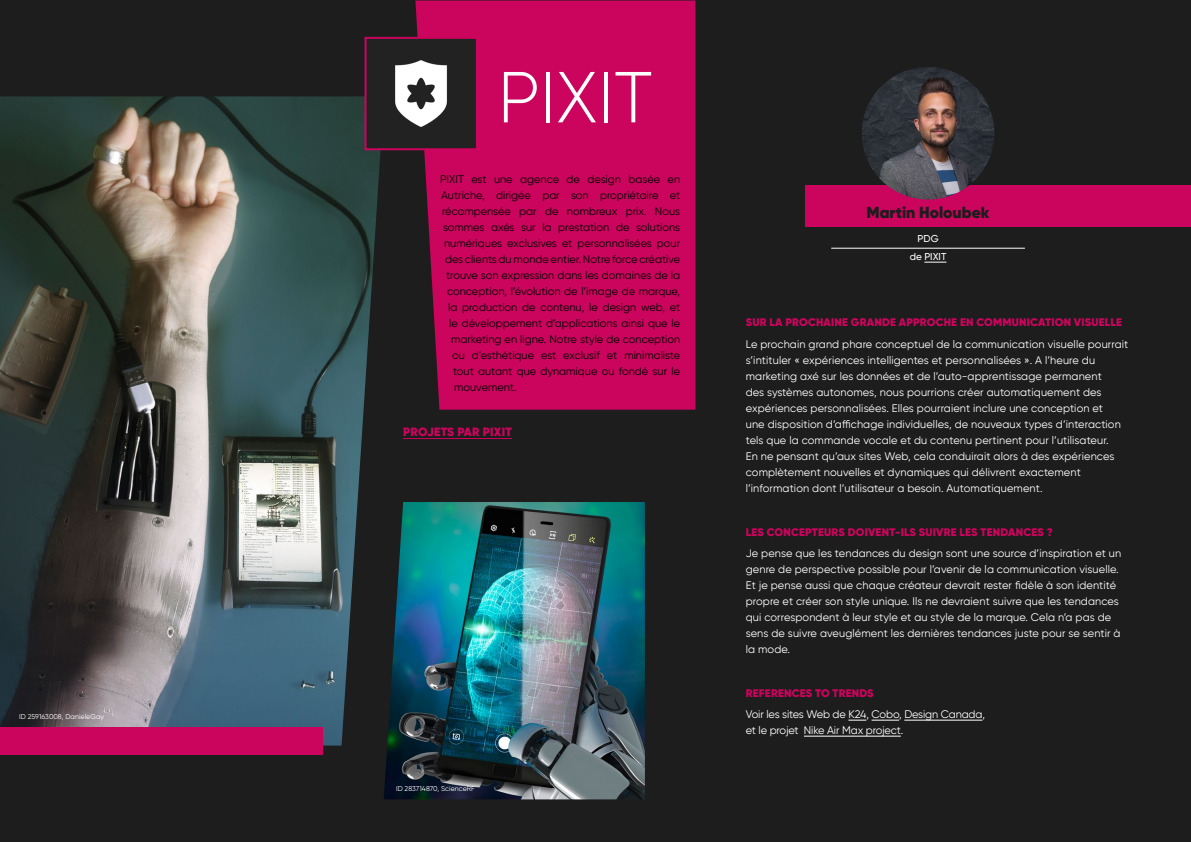
<style>
.page{position:relative;width:1191px;height:842px;background:#1d1d1d}
.page>*{position:absolute;margin:0;border:0;box-sizing:border-box;transform-origin:0 0}
.t1{font:300 72px "Gilroy";color:#fff}
.t2{font:900 16px "Gilroy";color:#1d1d1d}
.t3{font:900 12px "Gilroy";letter-spacing:.02em;color:#cb045d}
.t4{font:11px/16px "Gilroy";letter-spacing:.01em;color:#fff}
.t5{font:11px "Gilroy";color:#000}
.t6{font:900 11px "Gilroy";letter-spacing:.02em;color:#cb045d}
.t7{font:11px/16px "Gilroy";letter-spacing:-.01em;color:#fff}
.t8{font:500 10px/18px "Gilroy";color:#fff;text-align:center}
.t9{font:7px "Gilroy";letter-spacing:.01em;color:#fff}
</style>
<div class="page">
<div style="left:805px;top:185px;width:386px;height:41px;background:#cb045d"></div>
<div style="left:415px;top:1px;width:280px;height:409px;background:#cb045d"></div>
<img style="left:0;top:96px;width:384px;height:649px">
<svg style="left:848px;top:720px;width:51px;height:1px"></svg>
<hr style="left:904px;top:720px;width:78px;height:1px;background:#fff">
<hr style="left:804px;top:736px;width:97px;height:1px;background:#fff">
<hr style="left:403px;top:438px;width:109px;height:1px;background:#cb045d">
<img style="left:367px;top:40px;width:108px;height:107px">
<div style="left:364px;top:37px;width:114px;height:113px;border:2px solid #cb045d"></div>
<img style="left:861px;top:67px;width:133px;height:133px;border-radius:66px">
<svg style="left:924px;top:262px;width:22px;height:1px"></svg>
<img style="left:384px;top:502px;width:261px;height:297px">
<div style="left:0;top:727px;width:322px;height:28px;background:#cb045d"></div>
<hr style="left:831px;top:248px;width:194px;height:1px;background:#fff">
<p class="t9" style="left:19px;top:712px;width:86px">ID 259163008, DanieleGay</p>
<h1 class="t1" style="left:497px;top:53px;width:157px">PIXIT</h1>
<p class="t5" style="left:440px;top:173px;width:242px">PIXIT est une agence de design basée en</p>
<p class="t5" style="left:441px;top:189px;width:240px">Autriche, dirigée par son propriétaire et</p>
<p class="t5" style="left:442px;top:205px;width:240px">récompensée par de nombreux prix. Nous</p>
<p class="t5" style="left:443px;top:221px;width:239px">sommes axés sur la prestation de solutions</p>
<p class="t5" style="left:444px;top:237px;width:238px">numériques exclusives et personnalisées pour</p>
<p class="t5" style="left:445px;top:253px;width:237px">des clients du monde entier. Notre force créative</p>
<p class="t5" style="left:446px;top:269px;width:236px">trouve son expression dans les domaines de la</p>
<p class="t5" style="left:447px;top:285px;width:235px">conception, l’évolution de l’image de marque,</p>
<p class="t5" style="left:448px;top:301px;width:233px">la production de contenu, le design web, et</p>
<p class="t5" style="left:449px;top:317px;width:232px">le développement d’applications ainsi que le</p>
<p class="t5" style="left:451px;top:333px;width:230px">marketing en ligne. Notre style de conception</p>
<p class="t5" style="left:452px;top:349px;width:230px">ou d’esthétique est exclusif et minimaliste</p>
<p class="t5" style="left:453px;top:365px;width:228px">tout autant que dynamique ou fondé sur le</p>
<p class="t5" style="left:454px;top:381px;width:64px">mouvement.</p>
<p class="t3" style="left:403px;top:425px;width:110px">PROJETS PAR PIXIT</p>
<p class="t9" style="left:396px;top:784px;width:80px">ID 283714870, ScienceRF</p>
<h2 class="t2" style="left:866px;top:203px;width:124px">Martin Holoubek</h2>
<p class="t8" style="left:909px;top:230px;width:38px">PDG<br>de PIXIT</p>
<p class="t6" style="left:746px;top:316px;width:377px">SUR LA PROCHAINE GRANDE APPROCHE EN COMMUNICATION VISUELLE</p>
<p class="t4" style="left:746px;top:336px;width:384px">Le prochain grand phare conceptuel de la communication visuelle pourrait s’intituler « expériences intelligentes et personnalisées ». A l’heure du marketing axé sur les données et de l’auto-apprentissage permanent<br>des systèmes autonomes, nous pourrions créer automatiquement des expériences personnalisées. Elles pourraient inclure une conception et<br>une disposition d’affichage individuelles, de nouveaux types d’interaction tels que la commande vocale et du contenu pertinent pour l’utilisateur.<br>En ne pensant qu’aux sites Web, cela conduirait alors à des expériences complètement nouvelles et dynamiques qui délivrent exactement l’information dont l’utilisateur a besoin. Automatiquement.</p>
<p class="t6" style="left:746px;top:525px;width:308px">LES CONCEPTEURS DOIVENT-ILS SUIVRE LES TENDANCES ?</p>
<p class="t4" style="left:746px;top:545px;width:377px">Je pense que les tendances du design sont une source d’inspiration et un genre de perspective possible pour l’avenir de la communication visuelle.<br>Et je pense aussi que chaque créateur devrait rester fidèle à son identité propre et créer son style unique. Ils ne devraient suivre que les tendances qui correspondent à leur style et au style de la marque. Cela n’a pas de sens de suivre aveuglément les dernières tendances juste pour se sentir à la mode.</p>
<p class="t6" style="left:746px;top:686px;width:129px">REFERENCES TO TRENDS</p>
<p class="t7" style="left:746px;top:706px;width:241px">Voir les sites Web de K24, Cobo, Design Canada, et le projet Nike Air Max project.</p>
</div>
